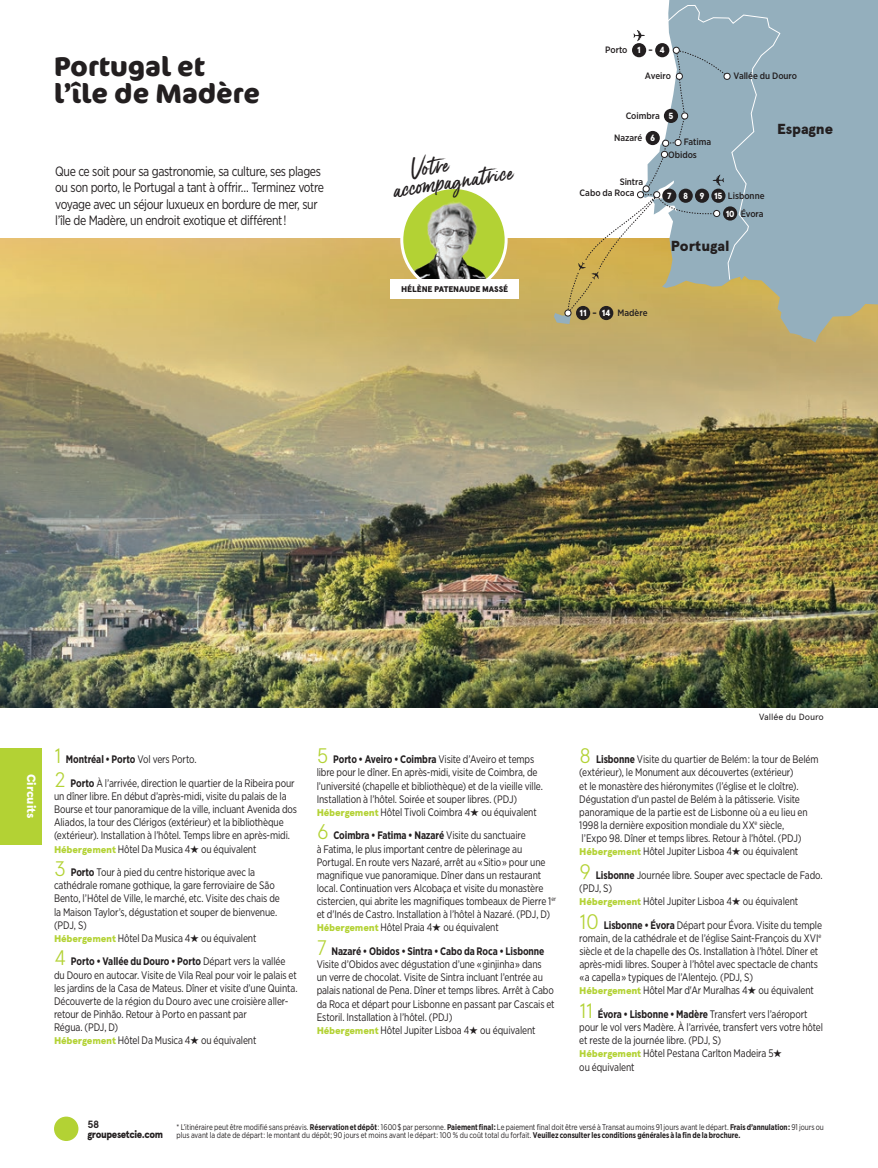
<style>
.page{position:relative;width:878px;height:1168px;background:#fff}
.page>*{position:absolute;margin:0;border:0;box-sizing:border-box;transform-origin:0 0}
.t1{font:700 27px/27px "Cocon OT";color:#231f20}
.t2{font:22.8px/17.9px "Gotcha";color:#231f20}
.t3{font:900 14.55px "Apercu";letter-spacing:-.005em;color:#231f20}
.t4{font:13.5px/16.5px "Gotham Narrow";letter-spacing:-.03em;color:#231f20;scale:.9 1}
.t5{font:900 12px "Apercu";letter-spacing:-.01em;color:#fff}
.t6{font:10.8px/13.2px "Gotham Narrow";letter-spacing:-.01em;color:#231f20;scale:.9 1}
.t7{font:900 10.5px "Apercu";letter-spacing:-.04em;color:#231f20;scale:.9 1}
.t8{font:700 10.5px "Apercu Pro";color:#231f20}
.t9{font:500 9.3px/11.1px "Gotham Narrow";letter-spacing:-.005em;color:#231f20}
.t10{font:9px "Apercu Pro";letter-spacing:-.01em;color:#231f20}
.t11{font:900 8.85px "Apercu";letter-spacing:-.035em;color:#fff;scale:.95 1}
.t12{font:8.25px/8.2px "Gotham Narrow";letter-spacing:-.005em;color:#231f20;scale:.9 1}
.t13{font:900 8.25px "Apercu";letter-spacing:-.01em;color:#231f20}
.s1{color:#231f20}
.s2{font-family:"Apercu Pro";font-weight:300;font-size:21px;color:#b3d234}
.s3{font-weight:700}
.s4{font-family:"Apercu";font-weight:900;font-size:9.75px;color:#b3d234}
</style>
<div class="page">
<img style="left:0;top:238px;width:878px;height:470px">
<div style="left:0;top:748px;width:42px;height:96px;background:#b3d234"></div>
<div style="left:54px;top:1116px;width:24px;height:25px;background:#b3d234;border-radius:50%"></div>
<svg style="left:612px;top:0;width:266px;height:388px;background:#a4aea2"></svg>
<svg style="left:811px;top:387px;width:67px;height:1px"></svg>
<svg style="left:554px;top:5px;width:226px;height:319px"></svg>
<div style="left:637px;top:191px;width:6px;height:7px;border:1px solid #231f20;border-radius:50%"></div>
<div style="left:599px;top:306px;width:14px;height:14px;background:#231f20;border-radius:50%"></div>
<div style="left:576px;top:306px;width:14px;height:14px;background:#231f20;border-radius:50%"></div>
<img style="left:402px;top:190px;width:104px;height:89px">
<div style="left:400px;top:186px;width:107px;height:107px;border:3px solid #fff;border-radius:50%"></div>
<div style="left:390px;top:279px;width:129px;height:19px;background:#fff"></div>
<hr style="left:0;top:0;width:147px;height:1px;background:#ed028c">
<h1 class="t1" style="left:54px;top:54px;width:208px">Portugal et l’île de Madère</h1>
<p class="t4" style="left:55px;top:162px;width:300px">Que ce soit pour sa gastronomie, sa culture, ses plages ou son porto, le Portugal a tant à offrir… Terminez votre voyage avec un séjour luxueux en bordure de mer, sur l’île de Madère, un endroit exotique et différent !</p>
<h2 class="t2" style="left:389px;top:166px;width:122px;text-indent:20px;rotate:-9deg">Votre<br>acc om pagnatrice</h2>
<p class="t13" style="left:401px;top:284px;width:108px">HÉLÈNE PATENAUDE MASSÉ</p>
<p class="t9" style="left:605px;top:44px;width:24px">Porto</p>
<p class="t11" style="left:637px;top:45px;width:18px">1 <span class="s1">-</span></p>
<p class="t11" style="left:659px;top:45px;width:7px">4</p>
<p class="t9" style="left:645px;top:70px;width:28px">Aveiro</p>
<p class="t9" style="left:733px;top:70px;width:65px">Vallée du Douro</p>
<p class="t9" style="left:625px;top:110px;width:36px">Coimbra</p>
<p class="t11" style="left:668px;top:110px;width:7px">5</p>
<p class="t9" style="left:614px;top:132px;width:30px">Nazaré</p>
<p class="t11" style="left:650px;top:133px;width:7px">6</p>
<p class="t9" style="left:683px;top:136px;width:29px">Fatima</p>
<h3 class="t3" style="left:777px;top:120px;width:58px">Espagne</h3>
<p class="t9" style="left:668px;top:149px;width:30px">Obidos</p>
<p class="t9" style="left:579px;top:176px;width:65px;text-indent:40px">Sintra<br>Cabo da Roca</p>
<p class="t9" style="left:728px;top:190px;width:38px">Lisbonne</p>
<p class="t11" style="left:683px;top:190px;width:7px">8</p>
<p class="t11" style="left:699px;top:190px;width:7px">9</p>
<p class="t11" style="left:667px;top:190px;width:6px">7</p>
<p class="t11" style="left:714px;top:190px;width:10px">15</p>
<p class="t9" style="left:740px;top:208px;width:24px">Évora</p>
<p class="t11" style="left:725px;top:208px;width:11px">10</p>
<h3 class="t3" style="left:671px;top:237px;width:60px">Portugal</h3>
<p class="t11" style="left:579px;top:308px;width:34px">11 <span class="s1">-</span> 14</p>
<p class="t9" style="left:617px;top:307px;width:31px">Madère</p>
<p class="t5" style="left:38px;top:774px;width:46px;rotate:90deg">Circuits</p>
<p class="t6" style="left:54px;top:747px;width:269px;line-height:23.5px"><span class="s2">1</span> <span class="s3">Montréal • Porto</span> Vol vers Porto.<br><span class="s2">2</span> <span class="s3">Porto</span> À l’arrivée, direction le quartier de la Ribeira pour</p>
<p class="t6" style="left:54px;top:789px;width:271px">un dîner libre. En début d’après-midi, visite du palais de la Bourse et tour panoramique de la ville, incluant Avenida dos Aliados, la tour des Clérigos (extérieur) et la bibliothèque (extérieur). Installation à l’hôtel. Temps libre en après-midi.<br><span class="s4">Hébergement</span> Hôtel Da Musica 4★ ou équivalent</p>
<p class="t6" style="left:54px;top:865px;width:252px"><span class="s2">3</span> <span class="s3">Porto</span> Tour à pied du centre historique avec la cathédrale romane gothique, la gare ferroviaire de São Bento, l’Hôtel de Ville, le marché, etc. Visite des chais de la Maison Taylor’s, dégustation et souper de bienvenue. (PDJ, S)<br><span class="s4">Hébergement</span> Hôtel Da Musica 4★ ou équivalent</p>
<p class="t6" style="left:54px;top:955px;width:272px"><span class="s2">4</span> <span class="s3">Porto • Vallée du Douro • Porto</span> Départ vers la vallée du Douro en autocar. Visite de Vila Real pour voir le palais et les jardins de la Casa de Mateus. Dîner et visite d’une Quinta.<br>Découverte de la région du Douro avec une croisière aller&shy;retour de Pinhão. Retour à Porto en passant par<br>Régua. (PDJ, D)<br><span class="s4">Hébergement</span> Hôtel Da Musica 4★ ou équivalent</p>
<p class="t6" style="left:316px;top:753px;width:253px"><span class="s2">5</span> <span class="s3">Porto • Aveiro • Coimbra</span> Visite d’Aveiro et temps libre pour le dîner. En après-midi, visite de Coimbra, de l’université (chapelle et bibliothèque) et de la vieille ville.<br>Installation à l’hôtel. Soirée et souper libres. (PDJ)<br><span class="s4">Hébergement</span> Hôtel Tivoli Coimbra 4★ ou équivalent</p>
<p class="t6" style="left:316px;top:829px;width:268px"><span class="s2">6</span> <span class="s3">Coimbra • Fatima • Nazaré</span> Visite du sanctuaire<br>à Fatima, le plus important centre de pèlerinage au Portugal. En route vers Nazaré, arrêt au « Sitio » pour une magnifique vue panoramique. Dîner dans un restaurant local. Continuation vers Alcobaça et visite du monastère cistercien, qui abrite les magnifiques tombeaux de Pierre 1<sup>er </sup>et d'Inés de Castro. Installation à l’hôtel à Nazaré. (PDJ, D)<br><span class="s4">Hébergement</span> Hôtel Praia 4★ ou équivalent</p>
<p class="t6" style="left:316px;top:944px;width:266px"><span class="s2">7</span> <span class="s3">Nazaré • Obidos • Sintra • Cabo da Roca • Lisbonne </span>Visite d’Obidos avec dégustation d’une « ginjinha » dans un verre de chocolat. Visite de Sintra incluant l’entrée au palais national de Pena. Dîner et temps libres. Arrêt à Cabo da Roca et départ pour Lisbonne en passant par Cascais et Estoril. Installation à l’hôtel. (PDJ)<br><span class="s4">Hébergement</span> Hôtel Jupiter Lisboa 4★ ou équivalent</p>
<p class="t10" style="left:759px;top:710px;width:66px">Vallée du Douro</p>
<p class="t6" style="left:579px;top:753px;width:267px"><span class="s2">8</span> <span class="s3">Lisbonne</span> Visite du quartier de Belém : la tour de Belém (extérieur), le Monument aux découvertes (extérieur)<br>et le monastère des hiéronymites (l’église et le cloître).<br>Dégustation d’un pastel de Belém à la pâtisserie. Visite panoramique de la partie est de Lisbonne où a eu lieu en 1998 la dernière exposition mondiale du XX<sup>e</sup> siècle,<br>l’Expo 98. Dîner et temps libres. Retour à l’hôtel. (PDJ)<br><span class="s4">Hébergement</span> Hôtel Jupiter Lisboa 4★ ou équivalent</p>
<p class="t6" style="left:579px;top:868px;width:272px"><span class="s2">9</span> <span class="s3">Lisbonne</span> Journée libre. Souper avec spectacle de Fado. (PDJ, S)<br><span class="s4">Hébergement</span> Hôtel Jupiter Lisboa 4★ ou équivalent</p>
<p class="t6" style="left:579px;top:918px;width:271px"><span class="s2">10</span> <span class="s3">Lisbonne • Évora</span> Départ pour Évora. Visite du temple romain, de la cathédrale et de l’église Saint-François du XVI<sup>e </sup>siècle et de la chapelle des Os. Installation à l’hôtel. Dîner et après-midi libres. Souper à l’hôtel avec spectacle de chants « a capella » typiques de l’Alentejo. (PDJ, S)<br><span class="s4">Hébergement</span> Hôtel Mar d'Ar Muralhas 4★ ou équivalent</p>
<p class="t6" style="left:579px;top:1007px;width:272px"><span class="s2">11</span> <span class="s3">Évora • Lisbonne • Madère</span> Transfert vers l’aéroport pour le vol vers Madère. À l’arrivée, transfert vers votre hôtel et reste de la journée libre. (PDJ, S)<br><span class="s4">Hébergement</span> Hôtel Pestana Carlton Madeira 5★<br>ou équivalent</p>
<p class="t8" style="left:87px;top:1116px;width:13px">58</p>
<p class="t7" style="left:87px;top:1128px;width:85px">groupesetcie.com</p>
<p class="t12" style="left:176px;top:1122px;width:720px">* L’itinéraire peut être modifié sans préavis. <span class="s3">Réservation et dépôt</span> : 1 600 $ par personne. <span class="s3">Paiement final :</span> Le paiement final doit être versé à Transat au moins 91 jours avant le départ. <span class="s3">Frais d’annulation :</span> 91 jours ou plus avant la date de départ : le montant du dépôt; 90 jours et moins avant le départ : 100 % du coût total du forfait. <span class="s3">Veuillez consulter les conditions générales à la fin de la brochure.</span></p>
</div>
